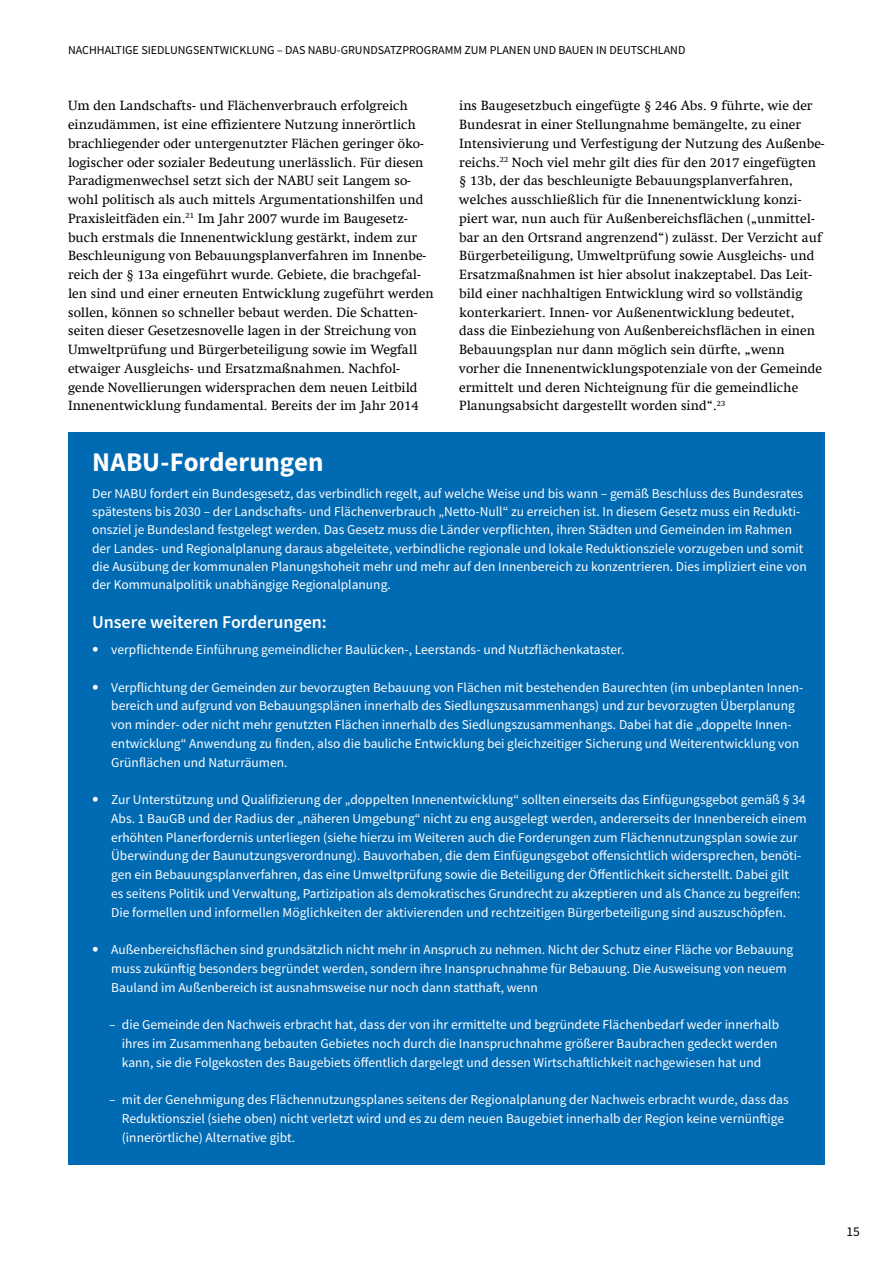
<style>
.page{position:relative;width:893px;height:1263px;background:#fff}
.page>*{position:absolute;margin:0;border:0;box-sizing:border-box;transform-origin:0 0}
.t1{font:700 27px "Source Sans Pro";letter-spacing:-.005em;color:#fff}
.t2{font:600 18px "Source Sans Pro";letter-spacing:-.005em;color:#fff}
.t3{font:13.5px/18.8px "Source Sans Pro";color:#fff}
.t4{font:13.5px/18.8px "Swift Com";color:#000}
.t5{font:13.5px "Source Sans Pro";color:#000}
.t6{font:12px "Source Sans Pro";color:#000}
.s1{font-family:"Swift Com"}
</style>
<div class="page">
<div style="left:68px;top:432px;width:757px;height:733px;background:#006ab3"></div>
<p class="t6" style="left:68px;top:42px;width:619px">Nachhaltige Siedlungsentwicklung – Das NABU-Grun dsatzprogramm zum Plan en un d Bauen in Deutschlan d</p>
<p class="t4" style="left:68px;top:96px;width:367px">Um den Landschafts- und Flächenverbrauch erfolgreich einzudämmen, ist eine effizientere Nutzung innerörtlich brachliegender oder untergenutzter Flächen geringer öko&shy;logischer oder sozialer Bedeutung unerlässlich. Für diesen Paradigmenwechsel setzt sich der NABU seit Langem so&shy;wohl politisch als auch mittels Argumentationshilfen und Praxisleitfäden ein.<sup>21</sup> Im Jahr 2007 wurde im Baugesetz&shy;buch erstmals die Innenentwicklung gestärkt, indem zur Beschleunigung von Bebauungsplanverfahren im Innenbe&shy;reich der § 13a eingeführt wurde. Gebiete, die brachgefal&shy;len sind und einer erneuten Entwicklung zugeführt werden sollen, können so schneller bebaut werden. Die Schatten&shy;seiten dieser Gesetzesnovelle lagen in der Streichung von Umweltprüfung und Bürgerbeteiligung sowie im Wegfall etwaiger Ausgleichs- und Ersatzmaßnahmen. Nachfol&shy;gende Novellierungen widersprachen dem neuen Leitbild Innenentwicklung fundamental. Bereits der im Jahr 2014</p>
<h1 class="t1" style="left:92px;top:444px;width:233px">NABU-Forderungen</h1>
<p class="t3" style="left:92px;top:484px;width:716px;line-height:18.3px">Der NABU fordert ein Bundesgesetz, das verbindlich regelt, auf welche Weise und bis wann – gemäß Beschluss des Bundesrates spätestens bis 2030 – der Landschafts- und Flächenverbrauch „Netto-Null“ zu erreichen ist. In diesem Gesetz muss ein Redukti&shy;onsziel je Bundesland festgelegt werden. Das Gesetz muss die Länder verpflichten, ihren Städten und Gemeinden im Rahmen der Landes- und Regionalplanung daraus abgeleitete, verbindliche regionale und lokale Reduktionsziele vorzugeben und somit die Ausübung der kommunalen Planungshoheit mehr und mehr auf den Innenbereich zu konzentrieren. Dies impliziert eine von der Kommunalpolitik unabhängige Regionalplanung.</p>
<h2 class="t2" style="left:92px;top:610px;width:236px">Unsere weiteren Forderungen:</h2>
<p class="t3" style="left:92px;top:640px;width:534px"><span class="s1">•</span> verpflichtende Einführung gemeindlicher Baulücken-, Leerstands- und Nutzflächenkataster.</p>
<p class="t3" style="left:111px;top:678px;width:694px;text-indent:-19px"><span class="s1">•</span> Verpflichtung der Gemeinden zur bevorzugten Bebauung von Flächen mit bestehenden Baurechten (im unbeplanten Innen&shy;bereich und aufgrund von Bebauungsplänen innerhalb des Siedlungszusammenhangs) und zur bevorzugten Überplanung von minder- oder nicht mehr genutzten Flächen innerhalb des Siedlungszusammenhangs. Dabei hat die „doppelte Innen&shy;entwicklung“ Anwendung zu finden, also die bauliche Entwicklung bei gleichzeitiger Sicherung und Weiterentwicklung von Grünflächen und Naturräumen.</p>
<p class="t3" style="left:111px;top:790px;width:697px;text-indent:-19px"><span class="s1">•</span> Zur Unterstützung und Qualifizierung der „doppelten Innenentwicklung“ sollten einerseits das Einfügungsgebot gemäß § 34<br>Abs. 1 BauGB und der Radius der „näheren Umgebung“ nicht zu eng ausgelegt werden, andererseits der Innenbereich einem erhöhten Planerfordernis unterliegen (siehe hierzu im Weiteren auch die Forderungen zum Flächennutzungsplan sowie zur Überwindung der Baunutzungsverordnung). Bauvorhaben, die dem Einfügungsgebot offensichtlich widersprechen, benöti&shy;gen ein Bebauungsplanverfahren, das eine Umweltprüfung sowie die Beteiligung der Öffentlichkeit sicherstellt. Dabei gilt<br>es seitens Politik und Verwaltung, Partizipation als demokratisches Grundrecht zu akzeptieren und als Chance zu begreifen:<br>Die formellen und informellen Möglichkeiten der aktivierenden und rechtzeitigen Bürgerbeteiligung sind auszuschöpfen.</p>
<p class="t3" style="left:111px;top:940px;width:683px;text-indent:-19px"><span class="s1">•</span> Außenbereichsflächen sind grundsätzlich nicht mehr in Anspruch zu nehmen. Nicht der Schutz einer Fläche vor Bebauung muss zukünftig besonders begründet werden, sondern ihre Inanspruchnahme für Bebauung. Die Ausweisung von neuem<br>Bauland im Außenbereich ist ausnahmsweise nur noch dann statthaft, wenn</p>
<p class="t3" style="left:122px;top:1015px;width:659px;text-indent:-13px">– die Gemeinde den Nachweis erbracht hat, dass der von ihr ermittelte und begründete Flächenbedarf weder innerhalb ihres im Zusammenhang bebauten Gebietes noch durch die Inanspruchnahme größerer Baubrachen gedeckt werden kann, sie die Folgekosten des Baugebiets öffentlich dargelegt und dessen Wirtschaftlichkeit nachgewiesen hat und</p>
<p class="t3" style="left:122px;top:1090px;width:668px;text-indent:-13px">– mit der Genehmigung des Flächennutzungsplanes seitens der Regionalplanung der Nachweis erbracht wurde, dass das<br>Reduktionsziel (siehe oben) nicht verletzt wird und es zu dem neuen Baugebiet innerhalb der Region keine vernünftige (innerörtliche) Alternative gibt.</p>
<p class="t4" style="left:459px;top:96px;width:367px">ins Baugesetzbuch eingefügte § 246 Abs. 9 führte, wie der Bundesrat in einer Stellungnahme bemängelte, zu einer Intensivierung und Verfestigung der Nutzung des Außenbe&shy;reichs.<sup>22</sup> Noch viel mehr gilt dies für den 2017 eingefügten § 13b, der das beschleunigte Bebauungsplanverfahren, welches ausschließlich für die Innenentwicklung konzi&shy;piert war, nun auch für Außenbereichsflächen („unmittel&shy;bar an den Ortsrand angrenzend“) zulässt. Der Verzicht auf Bürgerbeteiligung, Umweltprüfung sowie Ausgleichs- und Ersatzmaßnahmen ist hier absolut inakzeptabel. Das Leit&shy;bild einer nachhaltigen Entwicklung wird so vollständig konterkariert. Innen- vor Außenentwicklung bedeutet,<br>dass die Einbeziehung von Außenbereichsflächen in einen Bebauungsplan nur dann möglich sein dürfte, „wenn vorher die Innenentwicklungspotenziale von der Gemeinde ermittelt und deren Nichteignung für die gemeindliche Planungsabsicht dargestellt worden sind“.<sup>23</sup></p>
<p class="t5" style="left:847px;top:1223px;width:15px">15</p>
</div>
